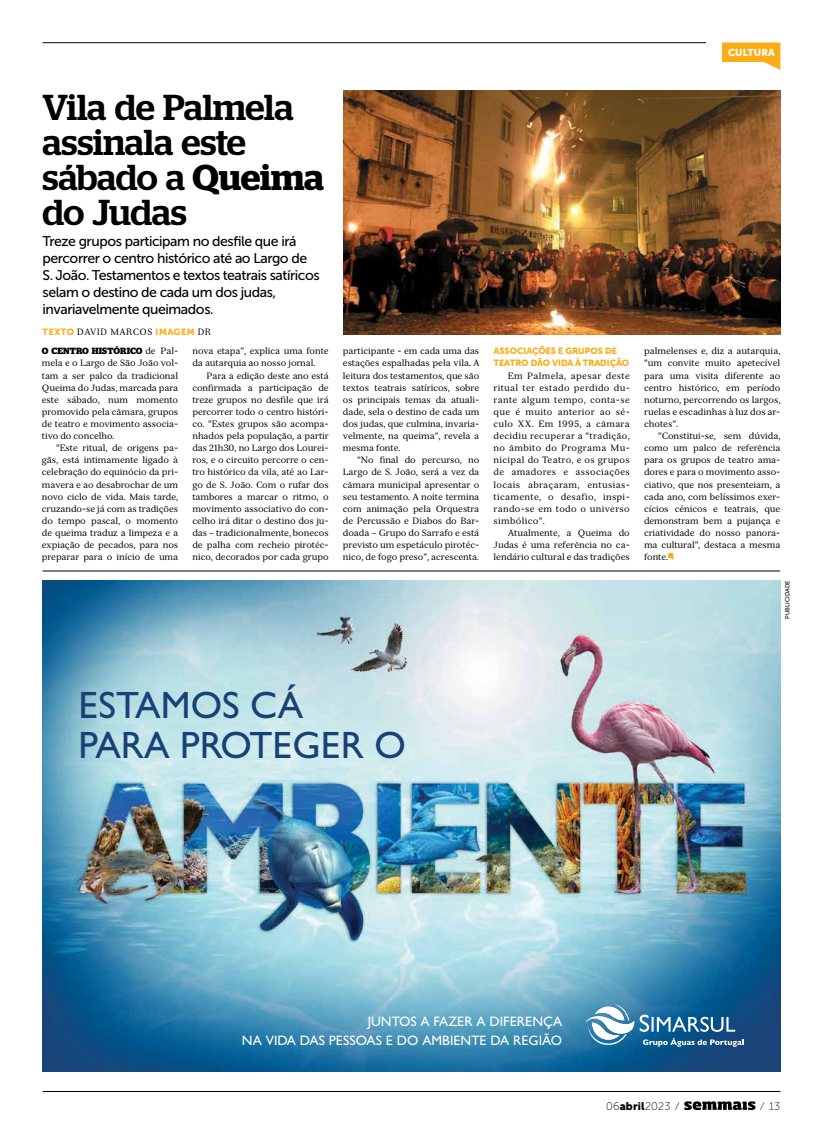
<style>
.page{position:relative;width:823px;height:1134px;background:#fff}
.page>*{position:absolute;margin:0;border:0;box-sizing:border-box;transform-origin:0 0}
.t1{font:500 38.2px/40px "Gill Sans MT Pro";color:#184276}
.t2{font:500 36px/35px "Stag";letter-spacing:-.01em;color:#000}
.t3{font:14px/17px "Museo Sans Cyrl 500";letter-spacing:-.03em;color:#000}
.t4{font:500 13.7px/18.3px "Gill Sans MT Pro";color:#fff;text-align:right}
.t5{font:11px "Museo Sans Cyrl 100";letter-spacing:.015em;color:#000}
.t6{font:10px "Museo Sans Cyrl 900";letter-spacing:.01em;color:#fff}
.t7{font:9px/12.1px "Serif 12 Beta";letter-spacing:-.01em;color:#000;text-align:justify}
.t8{font:9px/12.1px "Museo Sans Cyrl 900";letter-spacing:-.005em;color:#fbad18}
.t9{font:9px "Serif 12 Beta";letter-spacing:.05em;color:#000}
.t10{font:700 9px "Stag";letter-spacing:.015em;color:#000}
.t11{font:6px "Museo Sans Cyrl 500";color:#000}
.s1{font-weight:600}
.s2{font-family:"Museo Sans Cyrl 900";color:#fbad18}
.s3{font-family:"Serif 12 Beta";font-weight:400}
.s4{font-family:"Museo Sans Cyrl 900"}
</style>
<div class="page">
<svg style="left:684px;top:1101px;width:71px;height:9px"></svg>
<hr style="left:43px;top:1091px;width:737px;height:1px;background:#000">
<img style="left:43px;top:580px;width:737px;height:491px">
<svg style="left:585px;top:1004px;width:158px;height:43px"></svg>
<hr style="left:43px;top:571px;width:736px;height:1px;background:#000">
<hr style="left:43px;top:43px;width:662px;height:1px;background:#000">
<svg style="left:722px;top:43px;width:58px;height:27px"></svg>
<svg style="left:668px;top:553px;width:5px;height:7px"></svg>
<img style="left:343px;top:91px;width:436px;height:243px">
<p class="t6" style="left:727px;top:47px;width:48px">CULTURA</p>
<h2 class="t2" style="left:43px;top:89px;width:283px">Vila de Palmela assinala este sábado a <span class="s1">Queima </span>do Judas</h2>
<h3 class="t3" style="left:43px;top:233px;width:278px">Treze grupos participam no desfile que irá percorrer o centro histórico até ao Largo de S. João. Testamentos e textos teatrais satíricos selam o destino de cada um dos judas, invariavelmente queimados.</h3>
<p class="t9" style="left:43px;top:326px;width:170px"><span class="s2">TEXTO</span> DAVID MARCOS <span class="s2">IMAGEM</span> DR</p>
<p class="t10" style="left:42px;top:346px;width:138px">O CENTRO HISTÓRICO <span class="s3">de Pal-</span></p>
<p class="t7" style="left:42px;top:357px;width:138px">mela e o Largo de São João vol&shy;tam a ser palco da tradicional Queima do Judas, marcada para este sábado, num momento promovido pela câmara, grupos de teatro e movimento associa&shy;tivo do concelho.</p>
<p class="t7" style="left:42px;top:442px;width:138px;text-indent:14px">“Este ritual, de origens pa&shy;gãs, está intimamente ligado à celebração do equinócio da pri&shy;mavera e ao desabrochar de um novo ciclo de vida. Mais tarde, cruzando-se já com as tradições do tempo pascal, o momento de queima traduz a limpeza e a expiação de pecados, para nos preparar para o início de uma</p>
<p class="t7" style="left:192px;top:345px;width:138px">nova etapa”, explica uma fonte da autarquia ao nosso jornal.</p>
<p class="t7" style="left:192px;top:369px;width:138px;text-indent:14px">Para a edição deste ano está confirmada a participação de treze grupos no desfile que irá percorrer todo o centro históri&shy;co. “Estes grupos são acompa&shy;nhados pela população, a partir das 21h30, no Largo dos Lourei&shy;ros, e o circuito percorre o cen&shy;tro histórico da vila, até ao Lar&shy;go de S. João. Com o rufar dos tambores a marcar o ritmo, o movimento associativo do con&shy;celho irá ditar o destino dos ju&shy;das – tradicionalmente, bonecos de palha com recheio pirotéc&shy;nico, decorados por cada grupo</p>
<p class="t7" style="left:343px;top:345px;width:138px">participante - em cada uma das estações espalhadas pela vila. A leitura dos testamentos, que são textos teatrais satíricos, sobre os principais temas da atuali&shy;dade, sela o destino de cada um dos judas, que culmina, invaria&shy;velmente, na queima”, revela a mesma fonte.</p>
<p class="t7" style="left:343px;top:454px;width:138px;text-indent:14px">“No final do percurso, no Largo de S. João, será a vez da câmara municipal apresentar o seu testamento. A noite termina com animação pela Orquestra de Percussão e Diabos do Bar&shy;doada – Grupo do Sarrafo e está previsto um espetáculo pirotéc&shy;nico, de fogo preso”, acrescenta.</p>
<p class="t8" style="left:493px;top:345px;width:137px">ASSOCIAÇÕES E GRUPOS DE<br>TEATRO DÃO VIDA À TRADIÇÃO</p>
<p class="t7" style="left:493px;top:369px;width:138px;text-indent:14px">Em Palmela, apesar deste ritual ter estado perdido du&shy;rante algum tempo, conta-se que é muito anterior ao sé&shy;culo XX. Em 1995, a câmara decidiu recuperar a “tradição, no âmbito do Programa Mu&shy;nicipal do Teatro, e os grupos de amadores e associações locais abraçaram, entusias&shy;ticamente, o desafio, inspi&shy;rando-se em todo o universo simbólico”.</p>
<p class="t7" style="left:493px;top:527px;width:138px;text-indent:14px">Atualmente, a Queima do Judas é uma referência no ca&shy;lendário cultural e das tradições</p>
<p class="t7" style="left:643px;top:345px;width:138px">palmelenses e, diz a autarquia, “um convite muito apetecível para uma visita diferente ao centro histórico, em período noturno, percorrendo os largos, ruelas e escadinhas à luz dos ar&shy;chotes”.</p>
<p class="t7" style="left:643px;top:430px;width:138px;text-indent:14px">“Constitui-se, sem dúvida, como um palco de referência para os grupos de teatro ama&shy;dores e para o movimento asso&shy;ciativo, que nos presenteiam, a cada ano, com belíssimos exer&shy;cícios cénicos e teatrais, que demonstram bem a pujança e criatividade do nosso panora&shy;ma cultural”, destaca a mesma fonte.</p>
<p class="t11" style="left:783px;top:619px;width:40px;rotate:-90deg">PUBLICIDADE</p>
<h1 class="t1" style="left:79px;top:685px;width:328px">ESTAMOS CÁ<br>PARA PROTEGER O</h1>
<h3 class="t4" style="left:242px;top:1012px;width:321px">JUNTOS A FAZER A DIFERENÇA<br>NA VIDA DAS PESSOAS E DO AMBIENTE DA REGIÃO</h3>
<p class="t5" style="left:606px;top:1100px;width:73px">06<span class="s4">abril</span>2023 ⁄</p>
<p class="t5" style="left:761px;top:1100px;width:20px">⁄ 13</p>
</div>
